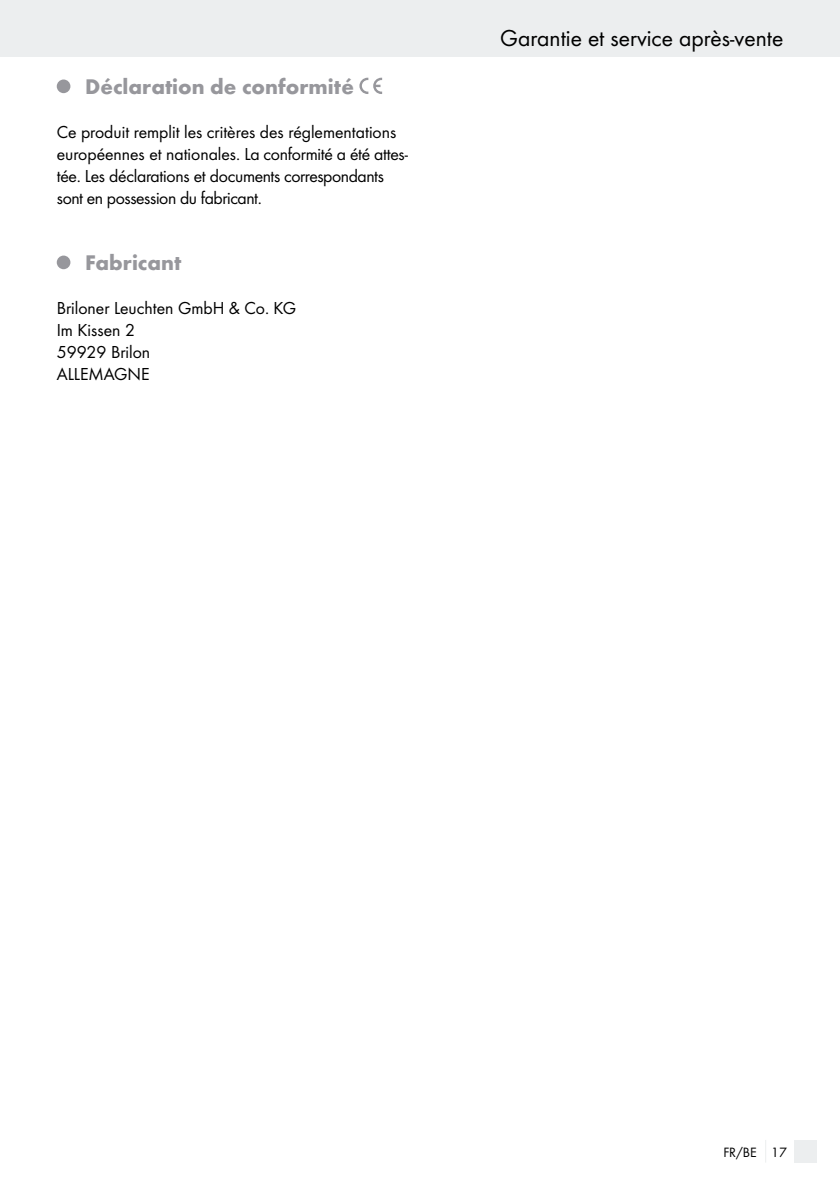
<style>
.page{position:relative;width:840px;height:1191px;background:#fff}
.page>*{position:absolute;margin:0;border:0;box-sizing:border-box;transform-origin:0 0}
.t1{font:24px "Futura Boo";color:#000}
.t2{font:700 22px "Futura";color:#97979c}
.t3{font:18px/22px "Futura Boo";color:#000}
.t4{font:14px "Futura Boo";color:#000}
</style>
<div class="page">
<div style="left:0;top:0;width:839px;height:57px;background:#eceeef"></div>
<div style="left:794px;top:1140px;width:22px;height:22px;background:#eceeef"></div>
<div style="left:57px;top:79px;width:13px;height:14px;background:#97979c;border-radius:50%"></div>
<svg style="left:359px;top:78px;width:23px;height:16px"></svg>
<div style="left:57px;top:255px;width:13px;height:14px;background:#97979c;border-radius:50%"></div>
<p class="t2" style="left:85px;top:73px;width:270px">Déclaration de conformité</p>
<p class="t3" style="left:57px;top:121px;width:352px">Ce produit remplit les critères des réglementations européennes et nationales. La conformité a été attes&shy;tée. Les déclarations et documents correspondants sont en possession du fabricant.</p>
<p class="t2" style="left:85px;top:249px;width:98px">Fabricant</p>
<p class="t3" style="left:57px;top:297px;width:241px">Briloner Leuchten GmbH &amp; Co. KG<br>Im Kissen 2<br>59929 Brilon<br>ALLEMAGNE</p>
<h1 class="t1" style="left:500px;top:24px;width:284px">Garantie et service après-vente</h1>
<p class="t4" style="left:723px;top:1143px;width:65px">FR/BE 17</p>
</div>
